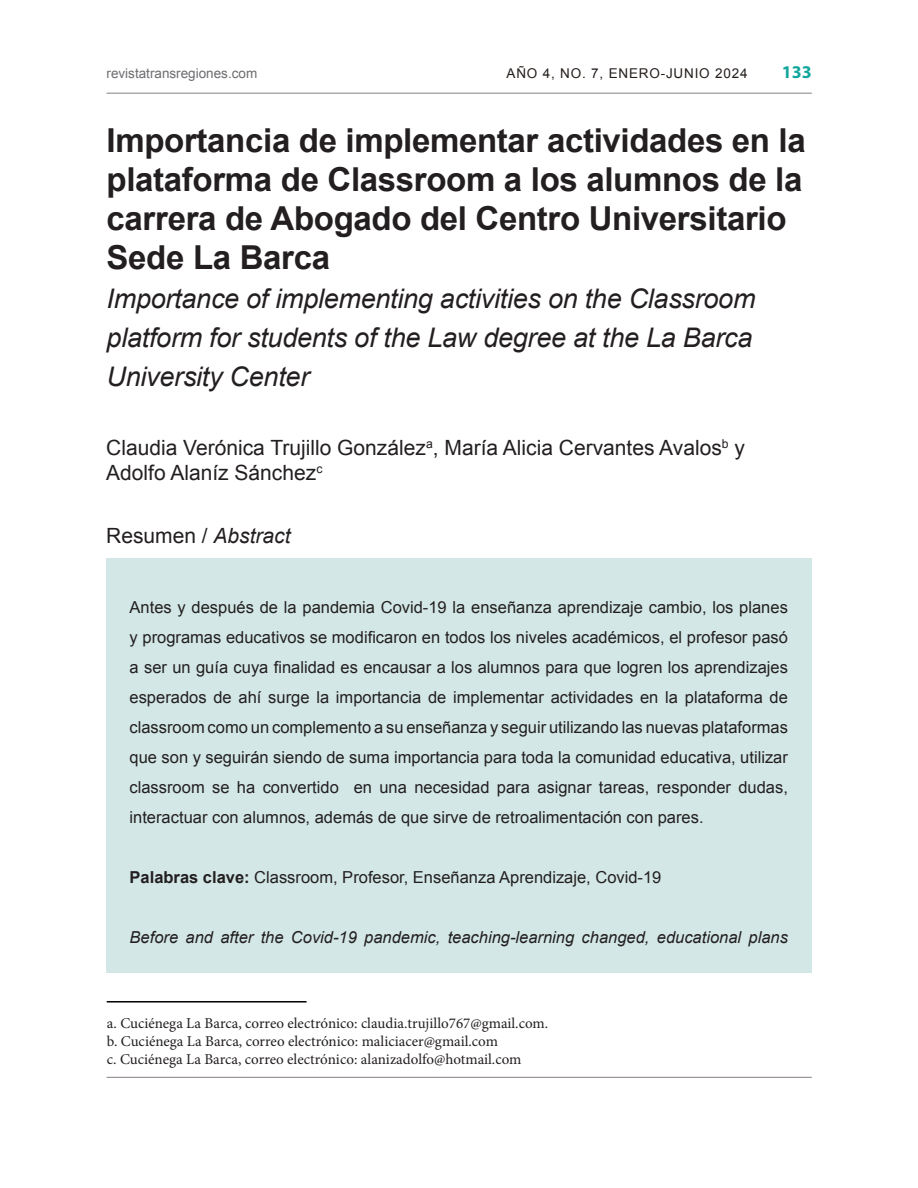
<style>
.page{position:relative;width:918px;height:1188px;background:#fff}
.page>*{position:absolute;margin:0;border:0;box-sizing:border-box;transform-origin:0 0}
.Título_Artículo{font:700 33px/39px "Arial";letter-spacing:-.01em;color:#231f20}
.Título_Artículo_Inglés{font:italic 27px/39px "Arial";letter-spacing:-.01em;color:#231f20;text-align:justify}
.t1{font:21px "Arial";color:#231f20}
.t2{font:700 18px "Myriad Pro";color:#12a79d}
.Resumen___Abstract{font:16.5px/30px "Arial";color:#231f20;text-align:justify}
.Resumen___Abstract-2{font:italic 16.5px "Arial";color:#231f20}
.t3{font:15px "Minion Pro";color:#231f20}
.t4{font:13.5px "Arial";letter-spacing:.06em;color:#241e1b}
.t5{font:13.5px "Arial";color:#6c6d70}
.s1{font-style:italic}
.s2{font-weight:700}
</style>
<div class="page">
<hr style="left:107px;top:1077px;width:705px;height:1px;background:#867f7c">
<hr style="left:107px;top:93px;width:705px;height:1px;background:#867f7c">
<hr style="left:107px;top:1001px;width:200px;height:2px;background:#000">
<div style="left:106px;top:558px;width:706px;height:415px;background:#d3e8e6"></div>
<p class="t5" style="left:107px;top:64px;width:152px">revistatransregiones.com</p>
<p class="t4" style="left:507px;top:64px;width:243px">AÑO 4, NO. 7, ENERO-JUNIO 2024</p>
<p class="t2" style="left:782px;top:61px;width:31px">133</p>
<p class="Título_Artículo" style="left:107px;top:122px;width:701px">Importancia de implementar actividades en la plataforma de Classroom a los alumnos de la carrera de Abogado del Centro Universitario Sede La Barca</p>
<p class="Título_Artículo_Inglés" style="left:107px;top:279px;width:650px">Importance of implementing activities on the Classroom platform for students of the Law degree at the La Barca University Center</p>
<p class="t1" style="left:106px;top:434px;width:640px">Claudia Verónica Trujillo González<sup>a</sup>, María Alicia Cervantes Avalos<sup>b</sup> y</p>
<p class="t1" style="left:106px;top:459px;width:218px">Adolfo Alaníz Sánchez<sup>c</sup></p>
<p class="t1" style="left:106px;top:522px;width:186px">Resumen / <span class="s1">Abstract</span></p>
<p class="Resumen___Abstract" style="left:130px;top:592px;width:660px">Antes y después de la pandemia Covid-19 la enseñanza aprendizaje cambio, los planes y programas educativos se modificaron en todos los niveles académicos, el profesor pasó a ser un guía cuya finalidad es encausar a los alumnos para que logren los aprendizajes esperados de ahí surge la importancia de implementar actividades en la plataforma de classroom como un complemento a su enseñanza y seguir utilizando las nuevas plataformas que son y seguirán siendo de suma importancia para toda la comunidad educativa, utilizar classroom se ha convertido en una necesidad para asignar tareas, responder dudas, interactuar con alumnos, además de que sirve de retroalimentación con pares.</p>
<p class="Resumen___Abstract" style="left:130px;top:862px;width:533px"><span class="s2">Palabras clave:</span> Classroom, Profesor, Enseñanza Aprendizaje, Covid-19</p>
<p class="Resumen___Abstract-2" style="left:130px;top:926px;width:660px">Before and after the Covid-19 pandemic, teaching-learning changed, educational plans</p>
<p class="t3" style="left:107px;top:1014px;width:443px">a. Cuciénega La Barca, correo electrónico: claudia.trujillo767@gmail.com.</p>
<p class="t3" style="left:107px;top:1032px;width:393px">b. Cuciénega La Barca, correo electrónico: maliciacer@gmail.com</p>
<p class="t3" style="left:107px;top:1050px;width:416px">c. Cuciénega La Barca, correo electrónico: alanizadolfo@hotmail.com</p>
</div>
